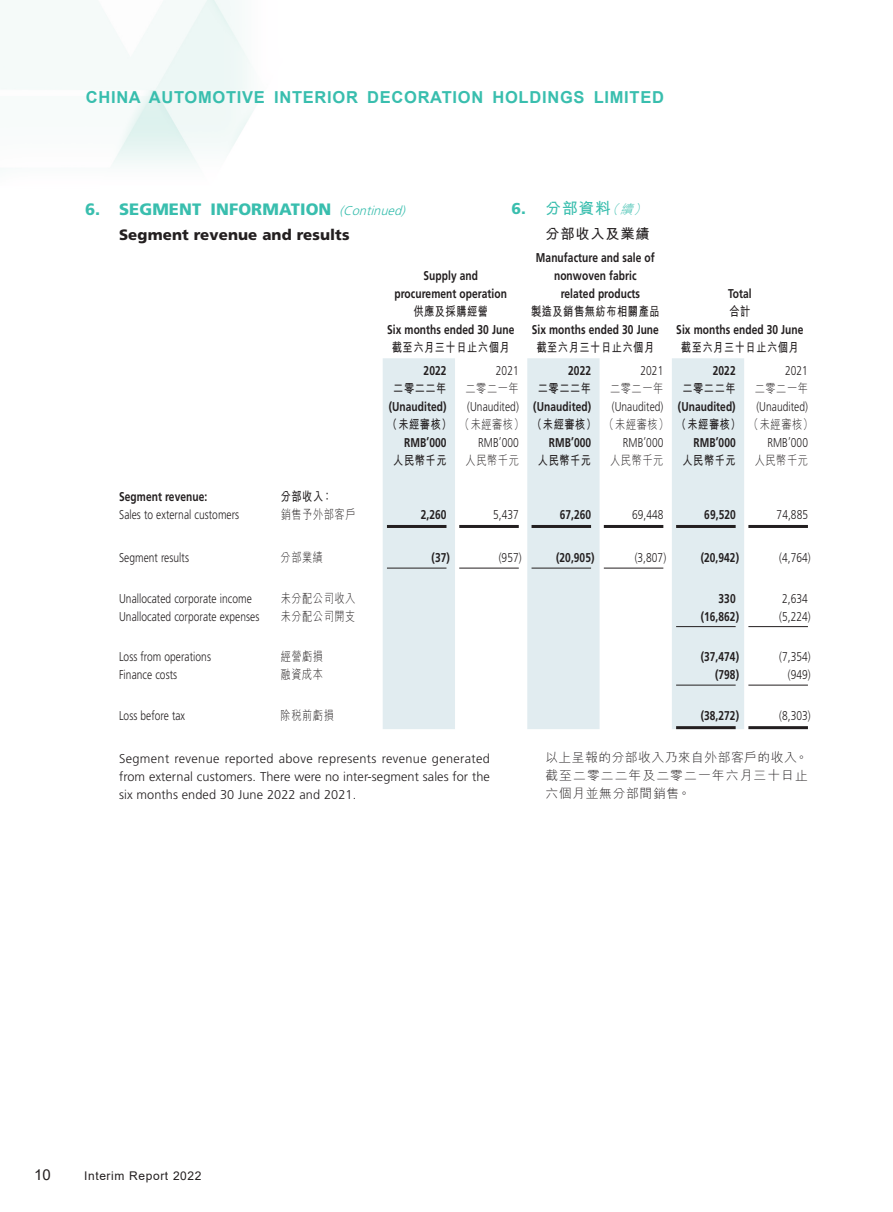
<style>
.page{position:relative;width:893px;height:1212px;background:#fff}
.page>*{position:absolute;margin:0;border:0;box-sizing:border-box;transform-origin:0 0}
.t1{font:700 16.5px "Arial";letter-spacing:.045em;color:#39beae}
.t2{font:900 16.5px "Frutiger LT Std";letter-spacing:.005em;color:#39beae}
.t3{font:700 15.75px "M Hei HK";color:#39beae}
.t4{font:900 15px "Frutiger LT Std";letter-spacing:.005em;color:#231f20}
.t5{font:15px "Arial";color:#231f20}
.t6{font:700 14.25px "M Hei HK";letter-spacing:.055em;color:#231f20}
.t7{font:300 12.75px "Frutiger LT Std";letter-spacing:.005em;color:#231f20;scale:.8 1}
.t8{font:700 12.75px/18px "Frutiger LT Std";letter-spacing:.005em;color:#231f20;text-align:center;scale:.8 1}
.t9{font:300 12.75px/18px "Frutiger LT Std";letter-spacing:.005em;color:#231f20;text-align:justify}
.t10{font:700 12.75px "M Hei HK";letter-spacing:.055em;color:#231f20;scale:.8 1}
.t11{font:300 12.75px "M Hei HK";letter-spacing:.055em;color:#231f20;scale:.8 1}
.t12{font:300 12.75px/18px "M Hei HK";letter-spacing:.055em;color:#231f20;text-align:justify}
.t13{font:12px "Arial";letter-spacing:.05em;color:#231f20}
.s1{font-family:"Frutiger LT Std";font-weight:900}
.s2{font-weight:300;font-style:italic;font-size:12.75px}
.s3{font-weight:700}
.s4{font-weight:300}
</style>
<div class="page">
<img style="left:1px;top:0;width:807px;height:730px">
<svg style="left:383px;top:358px;width:361px;height:371px;fill:#e1ecf0"></svg>
<hr style="left:387px;top:525px;width:59px;height:3px;background:#231f20">
<hr style="left:459px;top:525px;width:60px;height:3px;background:#231f20">
<hr style="left:531px;top:525px;width:60px;height:3px;background:#231f20">
<hr style="left:604px;top:525px;width:59px;height:3px;background:#231f20">
<hr style="left:676px;top:525px;width:60px;height:3px;background:#231f20">
<hr style="left:748px;top:525px;width:60px;height:3px;background:#231f20">
<hr style="left:387px;top:568px;width:59px;height:1px;background:#231f20">
<hr style="left:459px;top:568px;width:60px;height:1px;background:#231f20">
<hr style="left:531px;top:568px;width:60px;height:1px;background:#231f20">
<hr style="left:604px;top:568px;width:59px;height:1px;background:#231f20">
<hr style="left:676px;top:626px;width:60px;height:1px;background:#231f20">
<hr style="left:748px;top:626px;width:60px;height:1px;background:#231f20">
<hr style="left:676px;top:685px;width:60px;height:1px;background:#231f20">
<hr style="left:748px;top:685px;width:60px;height:1px;background:#231f20">
<hr style="left:676px;top:726px;width:60px;height:3px;background:#231f20">
<hr style="left:748px;top:726px;width:60px;height:3px;background:#231f20">
<p class="t1" style="left:86px;top:85px;width:580px">CHINA AUTOMOTIVE INTERIOR DECORATION HOLDINGS LIMITED</p>
<p class="t3" style="left:511px;top:197px;width:140px"><span class="s1">6.</span> 分部資料<span class="s2">（續）</span></p>
<p class="t6" style="left:545px;top:224px;width:106px">分部收入及業績</p>
<p class="t2" style="left:85px;top:199px;width:325px">6. SEGMENT INFORMATION <span class="s2">(Continued)</span></p>
<p class="t4" style="left:119px;top:226px;width:232px">Segment revenue and results</p>
<p class="t8" style="left:394px;top:267px;width:142px">Supply and procurement operation</p>
<p class="t8" style="left:536px;top:249px;width:150px">Manufacture and sale of</p>
<p class="t8" style="left:554px;top:267px;width:105px">nonwoven fabric</p>
<p class="t8" style="left:561px;top:285px;width:101px">related products</p>
<p class="t8" style="left:728px;top:285px;width:31px">Total</p>
<p class="t10" style="left:413px;top:302px;width:95px">供應及採購經營</p>
<p class="t10" style="left:531px;top:302px;width:162px">製造及銷售無紡布相關產品</p>
<p class="t10" style="left:729px;top:302px;width:28px">合計</p>
<p class="t8" style="left:387px;top:321px;width:160px">Six months ended 30 June</p>
<p class="t8" style="left:532px;top:321px;width:160px">Six months ended 30 June</p>
<p class="t8" style="left:676px;top:321px;width:160px">Six months ended 30 June</p>
<p class="t10" style="left:392px;top:338px;width:149px">截至六月三十日止六個月</p>
<p class="t10" style="left:536px;top:338px;width:149px">截至六月三十日止六個月</p>
<p class="t10" style="left:681px;top:338px;width:149px">截至六月三十日止六個月</p>
<p class="t8" style="left:424px;top:361px;width:30px">2022</p>
<p class="t7" style="left:496px;top:363px;width:30px">2021</p>
<p class="t8" style="left:568px;top:361px;width:30px">2022</p>
<p class="t7" style="left:640px;top:363px;width:30px">2021</p>
<p class="t8" style="left:713px;top:361px;width:30px">2022</p>
<p class="t7" style="left:785px;top:363px;width:30px">2021</p>
<p class="t10" style="left:393px;top:379px;width:68px">二零二二年</p>
<p class="t11" style="left:465px;top:381px;width:68px">二零二一年</p>
<p class="t10" style="left:538px;top:379px;width:68px">二零二二年</p>
<p class="t11" style="left:610px;top:381px;width:68px">二零二一年</p>
<p class="t10" style="left:682px;top:379px;width:68px">二零二二年</p>
<p class="t11" style="left:755px;top:381px;width:68px">二零二一年</p>
<p class="t8" style="left:389px;top:397px;width:74px">(Unaudited)</p>
<p class="t7" style="left:467px;top:399px;width:156px">(Unaudited) <span class="s3">(Unaudited)</span></p>
<p class="t7" style="left:612px;top:399px;width:156px">(Unaudited) <span class="s3">(Unaudited)</span></p>
<p class="t7" style="left:756px;top:399px;width:66px">(Unaudited)</p>
<p class="t10" style="left:387px;top:415px;width:534px">（未經審核） <span class="s4">（未經審核）</span> （未經審核） <span class="s4">（未經審核）</span> （未經審核） <span class="s4">（未經審核）</span></p>
<p class="t8" style="left:404px;top:433px;width:54px">RMB’000</p>
<p class="t7" style="left:478px;top:435px;width:52px">RMB’000</p>
<p class="t8" style="left:549px;top:433px;width:54px">RMB’000</p>
<p class="t7" style="left:623px;top:435px;width:52px">RMB’000</p>
<p class="t8" style="left:693px;top:433px;width:54px">RMB’000</p>
<p class="t7" style="left:767px;top:435px;width:52px">RMB’000</p>
<p class="t10" style="left:393px;top:451px;width:68px">人民幣千元</p>
<p class="t11" style="left:466px;top:453px;width:68px">人民幣千元</p>
<p class="t10" style="left:538px;top:451px;width:68px">人民幣千元</p>
<p class="t11" style="left:610px;top:453px;width:68px">人民幣千元</p>
<p class="t10" style="left:682px;top:451px;width:68px">人民幣千元</p>
<p class="t11" style="left:755px;top:453px;width:68px">人民幣千元</p>
<p class="t8" style="left:119px;top:487px;width:112px">Segment revenue:</p>
<p class="t10" style="left:281px;top:487px;width:66px">分部收入：</p>
<p class="t7" style="left:119px;top:507px;width:152px">Sales to external customers</p>
<p class="t11" style="left:281px;top:507px;width:95px">銷售予外部客戶</p>
<p class="t8" style="left:421px;top:505px;width:34px">2,260</p>
<p class="t7" style="left:493px;top:507px;width:34px">5,437</p>
<p class="t8" style="left:560px;top:505px;width:41px">67,260</p>
<p class="t7" style="left:632px;top:507px;width:41px">69,448</p>
<p class="t8" style="left:704px;top:505px;width:41px">69,520</p>
<p class="t7" style="left:777px;top:507px;width:41px">74,885</p>
<p class="t7" style="left:119px;top:551px;width:89px">Segment results</p>
<p class="t11" style="left:281px;top:551px;width:55px">分部業績</p>
<p class="t8" style="left:432px;top:549px;width:24px">(37)</p>
<p class="t7" style="left:499px;top:551px;width:30px">(957)</p>
<p class="t8" style="left:556px;top:549px;width:49px">(20,905)</p>
<p class="t7" style="left:635px;top:551px;width:41px">(3,807)</p>
<p class="t8" style="left:701px;top:549px;width:49px">(20,942)</p>
<p class="t7" style="left:779px;top:551px;width:41px">(4,764)</p>
<p class="t7" style="left:119px;top:591px;width:167px">Unallocated corporate income</p>
<p class="t11" style="left:281px;top:592px;width:95px">未分配公司收入</p>
<p class="t8" style="left:718px;top:589px;width:23px">330</p>
<p class="t7" style="left:782px;top:591px;width:34px">2,634</p>
<p class="t7" style="left:119px;top:609px;width:177px">Unallocated corporate expenses</p>
<p class="t11" style="left:281px;top:610px;width:95px">未分配公司開支</p>
<p class="t8" style="left:701px;top:607px;width:49px">(16,862)</p>
<p class="t7" style="left:779px;top:609px;width:41px">(5,224)</p>
<p class="t7" style="left:119px;top:650px;width:116px">Loss from operations</p>
<p class="t11" style="left:281px;top:650px;width:55px">經營虧損</p>
<p class="t8" style="left:701px;top:648px;width:49px">(37,474)</p>
<p class="t7" style="left:779px;top:650px;width:41px">(7,354)</p>
<p class="t7" style="left:119px;top:668px;width:74px">Finance costs</p>
<p class="t11" style="left:281px;top:668px;width:55px">融資成本</p>
<p class="t8" style="left:715px;top:666px;width:32px">(798)</p>
<p class="t7" style="left:788px;top:668px;width:30px">(949)</p>
<p class="t7" style="left:119px;top:708px;width:84px">Loss before tax</p>
<p class="t11" style="left:281px;top:709px;width:68px">除稅前虧損</p>
<p class="t8" style="left:701px;top:706px;width:49px">(38,272)</p>
<p class="t7" style="left:779px;top:708px;width:41px">(8,303)</p>
<p class="t9" style="left:119px;top:750px;width:372px">Segment revenue reported above represents revenue generated from external customers. There were no inter-segment sales for the six months ended 30 June 2022 and 2021.</p>
<p class="t12" style="left:545px;top:748px;width:264px">以上呈報的分部收入乃來自外部客戶的收入。截至二零二二年及二零二一年六月三十日止六個月並無分部間銷售。</p>
<p class="t5" style="left:34px;top:1164px;width:18px">10</p>
<p class="t13" style="left:84px;top:1167px;width:119px">Interim Report 2022</p>
</div>
